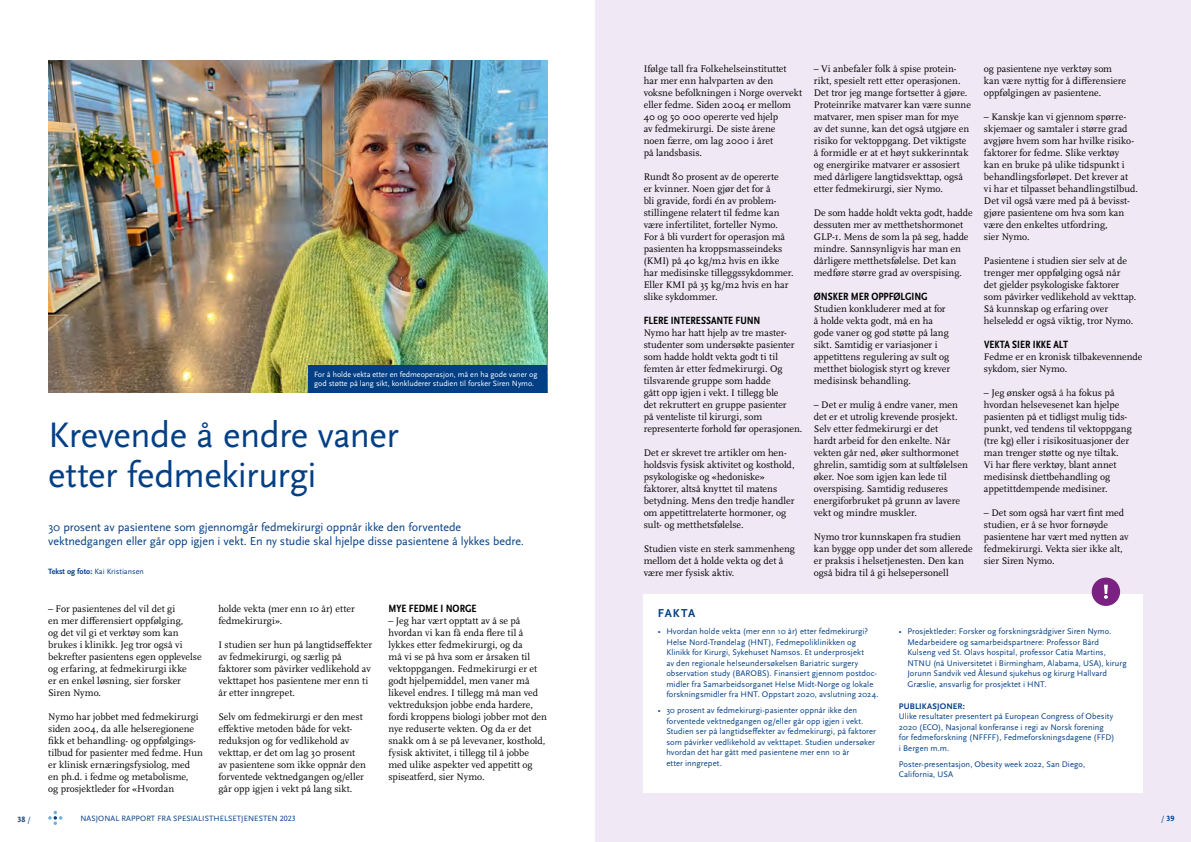
<style>
.page{position:relative;width:1191px;height:842px;background:#fff}
.page>*{position:absolute;margin:0;border:0;box-sizing:border-box;transform-origin:0 0}
.t1{font:37px/40px "Scala Sans Pro";letter-spacing:-.01em;color:#033f85}
.t2{font:12px/14.4px "Scala Sans Pro";letter-spacing:-.01em;color:#033f85}
.t3{font:700 12px "Scala Sans Pro";letter-spacing:.07em;color:#033f85}
.t4{font:700 condensed 11px "Scala Sans Pro";color:#000}
.t5{font:10px/12px "Scala Pro";color:#000}
.t6{font:8.5px/10.5px "Scala Sans Pro";letter-spacing:.005em;color:#033f85}
.t7{font:700 8.5px "Scala Sans Pro";letter-spacing:.015em;color:#033f85}
.t8{font:8px/9.6px "Scala Sans Pro";color:#fff}
.t9{font:8px "Scala Sans Pro";letter-spacing:.01em;color:#033f85}
.t10{font:700 8px "Scala Sans Pro";color:#033f85}
.s1{font-weight:700}
.s2{color:#282827}
.s3{font-weight:400}
</style>
<div class="page">
<img style="left:48px;top:60px;width:499px;height:333px">
<div style="left:595px;top:0;width:596px;height:842px;background:#f0e9f5"></div>
<div style="left:643px;top:594px;width:499px;height:198px;background:#fff"></div>
<div style="left:1091px;top:578px;width:29px;height:28px;background:#7a2182;border-radius:50%"></div>
<svg style="left:1104px;top:585px;width:4px;height:14px"></svg>
<div style="left:308px;top:365px;width:239px;height:28px;background:#033f85"></div>
<svg style="left:48px;top:811px;width:14px;height:14px"></svg>
<p class="t8" style="left:314px;top:369px;width:225px">For å holde vekta etter en fedmeoperasjon, må en ha gode vaner og god støtte på lang sikt, konkluderer studien til forsker Siren Nymo.</p>
<h1 class="t1" style="left:48px;top:415px;width:352px">Krevende å endre vaner etter fedmekirurgi</h1>
<p class="t2" style="left:48px;top:520px;width:477px">30 prosent av pasientene som gjennomgår fedmekirurgi oppnår ikke den forventede vektnedgangen eller går opp igjen i vekt. En ny studie skal hjelpe disse pasientene å lykkes bedre.</p>
<p class="t9" style="left:48px;top:566px;width:97px"><span class="s1">Tekst og foto:</span> Kai Kristiansen</p>
<p class="t5" style="left:48px;top:603px;width:155px">– For pasientenes del vil det gi<br>en mer differensiert oppfølging,<br>og det vil gi et verktøy som kan brukes i klinikk. Jeg tror også vi bekrefter pasientens egen opplevelse og erfaring, at fedmekirurgi ikke<br>er en enkel løsning, sier forsker<br>Siren Nymo.</p>
<p class="t5" style="left:48px;top:711px;width:156px">Nymo har jobbet med fedmekirurgi siden 2004, da alle helseregionene fikk et behandling- og oppfølgings&shy;tilbud for pasienter med fedme. Hun er klinisk ernæringsfysiolog, med en ph.d. i fedme og metabolisme,<br>og prosjektleder for «Hvordan</p>
<p class="t5" style="left:218px;top:603px;width:138px">holde vekta (mer enn 10 år) etter fedmekirurgi».</p>
<p class="t5" style="left:218px;top:639px;width:155px">I studien ser hun på langtidseffekter av fedmekirurgi, og særlig på faktorer som påvirker vedlikehold av vekttapet hos pasientene mer enn ti år etter inngrepet.</p>
<p class="t5" style="left:218px;top:711px;width:149px">Selv om fedmekirurgi er den mest effektive metoden både for vekt&shy;reduksjon og for vedlikehold av vekttap, er det om lag 30 prosent av pasientene som ikke oppnår den forventede vektnedgangen og/eller går opp igjen i vekt på lang sikt.</p>
<p class="t4" style="left:388px;top:602px;width:89px">MYE FEDME I NORGE</p>
<p class="t5" style="left:388px;top:615px;width:160px">– Jeg har vært opptatt av å se på hvordan vi kan få enda flere til å lykkes etter fedmekirurgi, og da<br>må vi se på hva som er årsaken til vektoppgangen. Fedmekirurgi er et godt hjelpemiddel, men vaner må likevel endres. I tillegg må man ved vektreduksjon jobbe enda hardere, fordi kroppens biologi jobber mot den nye reduserte vekten. Og da er det snakk om å se på levevaner, kosthold, fysisk aktivitet, i tillegg til å jobbe med ulike aspekter ved appetitt og spiseatferd, sier Nymo.</p>
<p class="t5" style="left:643px;top:63px;width:160px">Ifølge tall fra Folkehelseinstituttet har mer enn halvparten av den voksne befolkningen i Norge overvekt eller fedme. Siden 2004 er mellom<br>40 og 50 000 opererte ved hjelp<br>av fedmekirurgi. De siste årene<br>noen færre, om lag 2000 i året<br>på landsbasis.</p>
<p class="t5" style="left:643px;top:171px;width:151px">Rundt 80 prosent av de opererte<br>er kvinner. Noen gjør det for å<br>bli gravide, fordi én av problem&shy;stillingene relatert til fedme kan være infertilitet, forteller Nymo.<br>For å bli vurdert for operasjon må pasienten ha kroppsmasseindeks (KMI) på 40 kg/m2 hvis en ikke har medisinske tilleggssykdommer.<br>Eller KMI på 35 kg/m2 hvis en har slike sykdommer.</p>
<p class="t4" style="left:644px;top:314px;width:118px">FLERE INTERESSANTE FUNN</p>
<p class="t5" style="left:643px;top:327px;width:160px">Nymo har hatt hjelp av tre master&shy;studenter som undersøkte pasienter som hadde holdt vekta godt ti til femten år etter fedmekirurgi. Og tilsvarende gruppe som hadde<br>gått opp igjen i vekt. I tillegg ble<br>det rekruttert en gruppe pasienter<br>på venteliste til kirurgi, som representerte forhold før operasjonen.</p>
<p class="t5" style="left:643px;top:447px;width:152px">Det er skrevet tre artikler om hen&shy;holdsvis fysisk aktivitet og kosthold, psykologiske og «hedoniske» faktorer, altså knyttet til matens betydning. Mens den tredje handler om appetittrelaterte hormoner, og sult- og metthetsfølelse.</p>
<p class="t5" style="left:643px;top:543px;width:153px">Studien viste en sterk sammenheng mellom det å holde vekta og det å være mer fysisk aktiv.</p>
<p class="t5" style="left:814px;top:63px;width:159px">– Vi anbefaler folk å spise protein&shy;rikt, spesielt rett etter operasjonen.<br>Det tror jeg mange fortsetter å gjøre.<br>Proteinrike matvarer kan være sunne matvarer, men spiser man for mye<br>av det sunne, kan det også utgjøre en risiko for vektoppgang. Det viktigste å formidle er at et høyt sukkerinntak og energirike matvarer er assosiert med dårligere langtidsvekttap, også etter fedmekirurgi, sier Nymo.</p>
<p class="t5" style="left:814px;top:207px;width:160px">De som hadde holdt vekta godt, hadde dessuten mer av metthetshormonet GLP-1. Mens de som la på seg, hadde mindre. Sannsynligvis har man en dårligere metthetsfølelse. Det kan medføre større grad av overspising.</p>
<p class="t4" style="left:814px;top:290px;width:115px">ØNSKER MER OPPFØLGING</p>
<p class="t5" style="left:814px;top:303px;width:138px">Studien konkluderer med at for å holde vekta godt, må en ha gode vaner og god støtte på lang sikt. Samtidig er variasjoner i appetittens regulering av sult og metthet biologisk styrt og krever medisinsk behandling.</p>
<p class="t5" style="left:814px;top:399px;width:155px">– Det er mulig å endre vaner, men det er et utrolig krevende prosjekt.<br>Selv etter fedmekirurgi er det<br>hardt arbeid for den enkelte. Når vekten går ned, øker sulthormonet ghrelin, samtidig som at sultfølelsen øker. Noe som igjen kan lede til overspising. Samtidig reduseres energiforbruket på grunn av lavere vekt og mindre muskler.</p>
<p class="t5" style="left:814px;top:531px;width:160px">Nymo tror kunnskapen fra studien kan bygge opp under det som allerede er praksis i helsetjenesten. Den kan også bidra til å gi helsepersonell</p>
<p class="t5" style="left:984px;top:63px;width:144px">og pasientene nye verktøy som kan være nyttig for å differensiere oppfølgingen av pasientene.</p>
<p class="t5" style="left:984px;top:111px;width:155px">– Kanskje kan vi gjennom spørre&shy;skjemaer og samtaler i større grad avgjøre hvem som har hvilke risiko&shy;faktorer for fedme. Slike verktøy<br>kan en bruke på ulike tidspunkt i behandlingsforløpet. Det krever at vi har et tilpasset behandlingstilbud.<br>Det vil også være med på å bevisst&shy;gjøre pasientene om hva som kan være den enkeltes utfordring,<br>sier Nymo.</p>
<p class="t5" style="left:984px;top:255px;width:154px">Pasientene i studien sier selv at de trenger mer oppfølging også når<br>det gjelder psykologiske faktorer som påvirker vedlikehold av vekttap.<br>Så kunnskap og erfaring over helseledd er også viktig, tror Nymo.</p>
<p class="t4" style="left:984px;top:338px;width:85px">VEKTA SIER IKKE ALT</p>
<p class="t5" style="left:984px;top:351px;width:160px">Fedme er en kronisk tilbakevennende sykdom, sier Nymo.</p>
<p class="t5" style="left:984px;top:387px;width:149px">– Jeg ønsker også <span class="s2">å h</span>a fokus på hvordan helsevesenet kan hjelpe pasienten på et tidligst mulig tids&shy;punkt, ved tendens til vektoppgang (tre kg) eller i risikosituasjoner der man trenger støtte og nye tiltak.<br>Vi har flere verktøy, blant annet medisinsk diettbehandling og appetittdempende medisiner.</p>
<p class="t5" style="left:984px;top:507px;width:146px">– Det som også har vært fint med studien, er å se hvor fornøyde pasientene har vært med nytten av fedmekirurgi. Vekta sier ikke alt, sier Siren Nymo.</p>
<p class="t3" style="left:658px;top:606px;width:39px">FAKTA</p>
<p class="t6" style="left:666px;top:626px;width:214px;text-indent:-8px">• Hvordan holde vekta (mer enn 10 år) etter fedmekirurgi?<br>Helse Nord-Trøndelag (HNT), Fedmepoliklinikken og Klinikk for Kirurgi, Sykehuset Namsos. Et underprosjekt<br>av den regionale helseundersøkelsen Bariatric surgery observation study (BAROBS). Finansiert gjennom postdoc&shy;midler fra Samarbeidsorganet Helse Midt-Norge og lokale forskningsmidler fra HNT. Oppstart 2020, avslutning 2024.</p>
<p class="t6" style="left:666px;top:705px;width:211px;text-indent:-8px">• 30 prosent av fedmekirurgi-pasienter oppnår ikke den forventede vektnedgangen og/eller går opp igjen i vekt.<br>Studien ser på langtidseffekter av fedmekirurgi, på faktorer som påvirker vedlikehold av vekttapet. Studien undersøker hvordan det har gått med pasientene mer enn 10 år<br>etter inngrepet.</p>
<p class="t6" style="left:907px;top:626px;width:221px;text-indent:-8px">• Prosjektleder: Forsker og forskningsrådgiver Siren Nymo.<br>Medarbeidere og samarbeidspartnere: Professor Bård Kulseng ved St. Olavs hospital, professor Catia Martins, NTNU (nå Universitetet i Birmingham, Alabama, USA), kirurg Jorunn Sandvik ved Ålesund sjukehus og kirurg Hallvard Græslie, ansvarlig for prosjektet i HNT.</p>
<p class="t7" style="left:899px;top:701px;width:67px">PUBLIKASJONER:</p>
<p class="t6" style="left:899px;top:711px;width:217px">Ulike resultater presentert på European Congress of Obesity 2020 (ECO), Nasjonal konferanse i regi av Norsk forening for fedmeforskning (NFFFF), Fedmeforskningsdagene (FFD) i Bergen m.m.</p>
<p class="t6" style="left:899px;top:759px;width:188px">Poster-presentasjon, Obesity week 2022, San Diego,<br>California, USA</p>
<p class="t10" style="left:17px;top:815px;width:15px">38 <span class="s3">/</span></p>
<p class="t9" style="left:80px;top:814px;width:217px">NASJONAL RAPPORT FRA SPESIALISTHELSETJENESTEN 2023</p>
<p class="t10" style="left:1161px;top:814px;width:15px"><span class="s3">/</span> 39</p>
</div>
